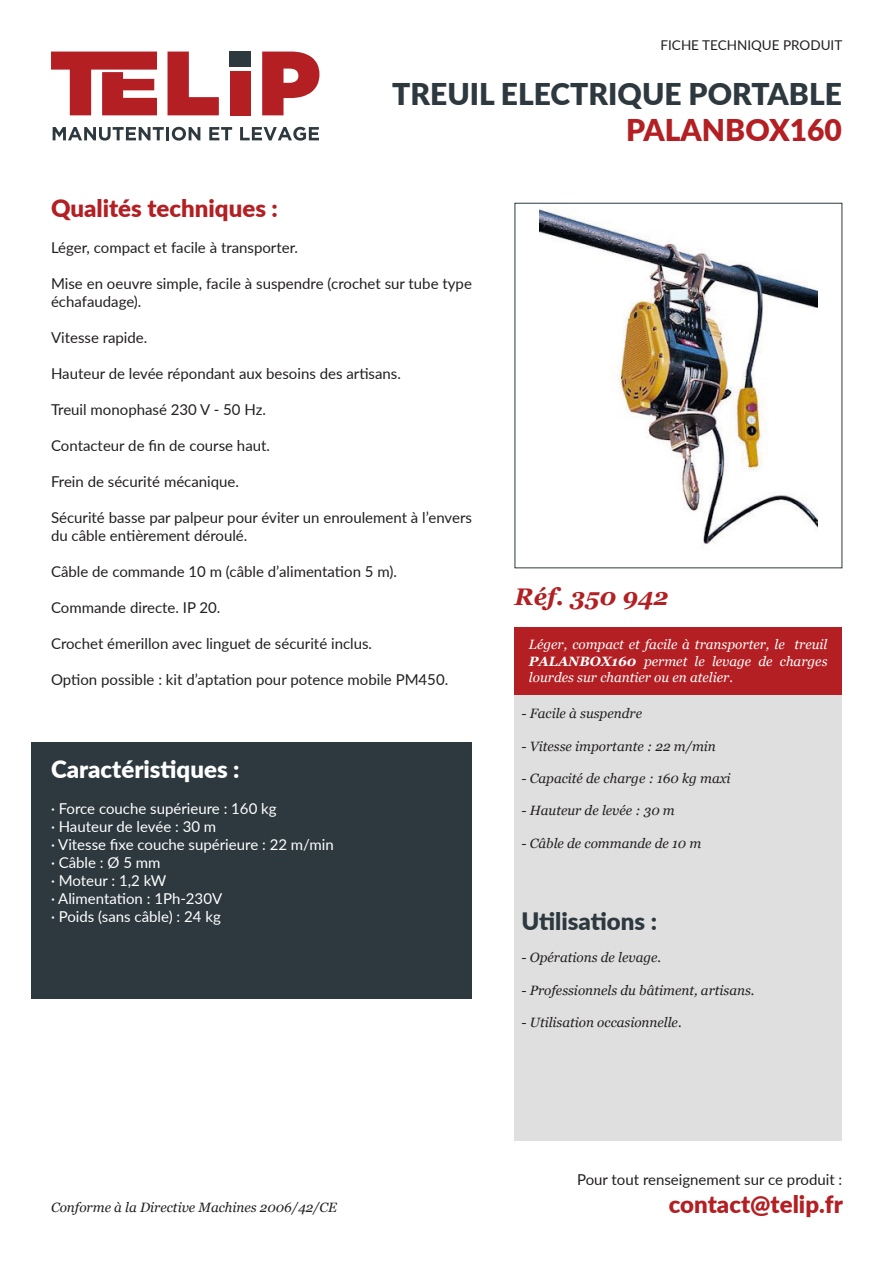
<style>
.page{position:relative;width:893px;height:1263px;background:#fff}
.page>*{position:absolute;margin:0;border:0;box-sizing:border-box;transform-origin:0 0}
.Titre___référence{font:900 30px "Lato";color:#2d393f}
.Titre___référence-2{font:900 30px "Lato";color:#b31f23}
.Sous-titres{font:900 24px "Lato";color:#b31f23}
.Sous-titres-2{font:900 24px "Lato";color:#fff}
.Sous-titres-3{font:900 24px "Lato";color:#2d393f}
.Titre_encart_produit{font:italic 700 24px "Georgia";color:#b31f23}
.t1{font:15px/18px "Lato";color:#231f20}
.t2{font:15px/18px "Lato";color:#fff}
.encart_produit{font:italic 13.5px "Georgia";color:#231f20}
.encart_produit-2{font:italic 13.5px/16.2px "Georgia";color:#fff;text-align:justify}
.t3{font:13.5px "Lato";color:#231f20}
.s1{font-weight:700}
</style>
<div class="page">
<svg style="left:51px;top:52px;width:106px;height:63px"></svg>
<svg style="left:168px;top:52px;width:51px;height:63px"></svg>
<div style="left:230px;top:71px;width:21px;height:44px;background:#b31f23"></div>
<div style="left:230px;top:51px;width:21px;height:15px;background:#2d393f"></div>
<svg style="left:262px;top:52px;width:57px;height:63px"></svg>
<svg style="left:53px;top:127px;width:147px;height:14px"></svg>
<svg style="left:209px;top:127px;width:23px;height:13px"></svg>
<svg style="left:240px;top:127px;width:79px;height:14px"></svg>
<div style="left:514px;top:685px;width:328px;height:456px;background:#dfdfe0"></div>
<div style="left:514px;top:627px;width:328px;height:67px;background:#b31f23"></div>
<div style="left:32px;top:742px;width:440px;height:256px;background:#2d393f"></div>
<img style="left:539px;top:209px;width:279px;height:336px">
<p class="t3" style="left:661px;top:35px;width:183px">FICHE TECHNIQUE PRODUIT</p>
<p class="Titre___référence" style="left:392px;top:72px;width:451px">TREUIL ELECTRIQUE PORTABLE</p>
<p class="Titre___référence-2" style="left:626px;top:108px;width:217px">PALANBOX160</p>
<p class="Sous-titres" style="left:51px;top:190px;width:228px">Qualités techniques :</p>
<p class="t1" style="left:51px;top:238px;width:249px">Léger, compact et facile à transporter.</p>
<p class="t1" style="left:51px;top:274px;width:422px">Mise en oeuvre simple, facile à suspendre (crochet sur tube type échafaudage).</p>
<p class="t1" style="left:51px;top:328px;width:98px">Vitesse rapide.</p>
<p class="t1" style="left:51px;top:364px;width:351px">Hauteur de levée répondant aux besoins des artisans.</p>
<p class="t1" style="left:51px;top:400px;width:216px">Treuil monophasé 230 V - 50 Hz.</p>
<p class="t1" style="left:51px;top:436px;width:221px">Contacteur de fin de course haut.</p>
<p class="t1" style="left:51px;top:472px;width:190px">Frein de sécurité mécanique.</p>
<p class="t1" style="left:51px;top:508px;width:422px">Sécurité basse par palpeur pour éviter un enroulement à l’envers du câble entièrement déroulé.</p>
<p class="t1" style="left:51px;top:562px;width:348px">Câble de commande 10 m (câble d’alimentation 5 m).</p>
<p class="t1" style="left:51px;top:598px;width:171px">Commande directe. IP 20.</p>
<p class="t1" style="left:51px;top:634px;width:323px">Crochet émerillon avec linguet de sécurité inclus.</p>
<p class="t1" style="left:51px;top:670px;width:399px">Option possible : kit d’aptation pour potence mobile PM450.</p>
<p class="Sous-titres-2" style="left:51px;top:751px;width:190px">Caractéristiques :</p>
<p class="t2" style="left:51px;top:799px;width:284px">· Force couche supérieure : 160 kg<br>· Hauteur de levée : 30 m<br>· Vitesse fixe couche supérieure : 22 m/min</p>
<p class="t2" style="left:51px;top:853px;width:111px">· Câble : Ø 5 mm</p>
<p class="t2" style="left:51px;top:871px;width:117px">· Moteur : 1,2 kW</p>
<p class="t2" style="left:51px;top:889px;width:173px">· Alimentation : 1Ph-230V</p>
<p class="t2" style="left:51px;top:907px;width:171px">· Poids (sans câble) : 24 kg</p>
<p class="Titre_encart_produit" style="left:514px;top:581px;width:156px">Réf. 350 942</p>
<p class="encart_produit-2" style="left:529px;top:637px;width:300px">Léger, compact et facile à transporter, le treuil <span class="s1">PALANBOX160</span> permet le levage de charges lourdes sur chantier ou en atelier.</p>
<p class="encart_produit" style="left:521px;top:705px;width:122px">- Facile à suspendre</p>
<p class="encart_produit" style="left:521px;top:737px;width:196px">- Vitesse importante : 22 m/min</p>
<p class="encart_produit" style="left:521px;top:770px;width:211px">- Capacité de charge : 160 kg maxi</p>
<p class="encart_produit" style="left:521px;top:802px;width:155px">- Hauteur de levée : 30 m</p>
<p class="encart_produit" style="left:521px;top:835px;width:181px">- Câble de commande de 10 m</p>
<p class="Sous-titres-3" style="left:521px;top:903px;width:137px">Utilisations :</p>
<p class="encart_produit" style="left:521px;top:949px;width:141px">- Opérations de levage.</p>
<p class="encart_produit" style="left:521px;top:981px;width:235px">- Professionnels du bâtiment, artisans.</p>
<p class="encart_produit" style="left:521px;top:1014px;width:162px">- Utilisation occasionnelle.</p>
<p class="encart_produit" style="left:51px;top:1199px;width:288px">Conforme à la Directive Machines 2006/42/CE</p>
<p class="t1" style="left:577px;top:1169px;width:267px">Pour tout renseignement sur ce produit :</p>
<h2 class="Sous-titres" style="left:669px;top:1186px;width:175px">contact@telip.fr</h2>
</div>
